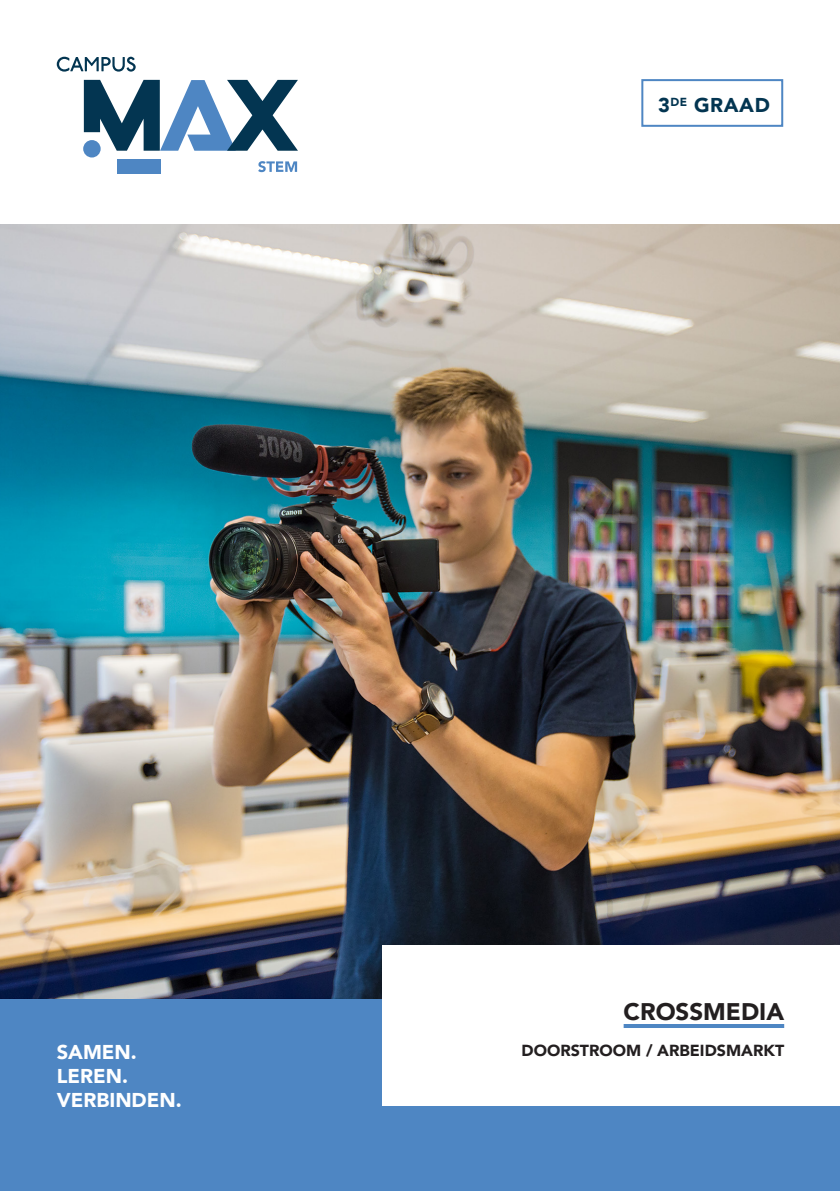
<style>
.page{position:relative;width:840px;height:1191px;background:#fff}
.page>*{position:absolute;margin:0;border:0;box-sizing:border-box;transform-origin:0 0}
.Studierichting_cover_STEM{font:900 24px "Avenir";color:#231f20}
.t1{font:900 20px/24px "Avenir";color:#fff}
.label_graad{font:900 20px "Avenir";letter-spacing:.03em;color:#033551}
.t2{font:900 16px "Avenir";color:#231f20}
</style>
<div class="page">
<div style="left:0;top:998px;width:839px;height:193px;background:#4e86c3"></div>
<img style="left:0;top:224px;width:839px;height:774px">
<div style="left:382px;top:945px;width:457px;height:161px;background:#fff"></div>
<div style="left:117px;top:159px;width:43px;height:15px;background:#4e86c3"></div>
<div style="left:83px;top:140px;width:18px;height:17px;background:#4e86c3;border-radius:50%"></div>
<svg style="left:57px;top:57px;width:79px;height:15px"></svg>
<svg style="left:84px;top:80px;width:214px;height:71px"></svg>
<svg style="left:258px;top:161px;width:39px;height:11px"></svg>
<div style="left:641px;top:79px;width:141px;height:48px;border:2px solid #4e86c3"></div>
<hr style="left:623px;top:1024px;width:160px;height:4px;background:#4e86c3">
<p class="label_graad" style="left:657px;top:88px;width:113px">3<sup>DE</sup> GRAAD</p>
<p class="t1" style="left:57px;top:1039px;width:126px">SAMEN.<br>LEREN.<br>VERBINDEN.</p>
<p class="Studierichting_cover_STEM" style="left:623px;top:991px;width:162px">CROSSMEDIA</p>
<h2 class="t2" style="left:521px;top:1037px;width:264px">DOORSTROOM / ARBEIDSMARKT</h2>
</div>
